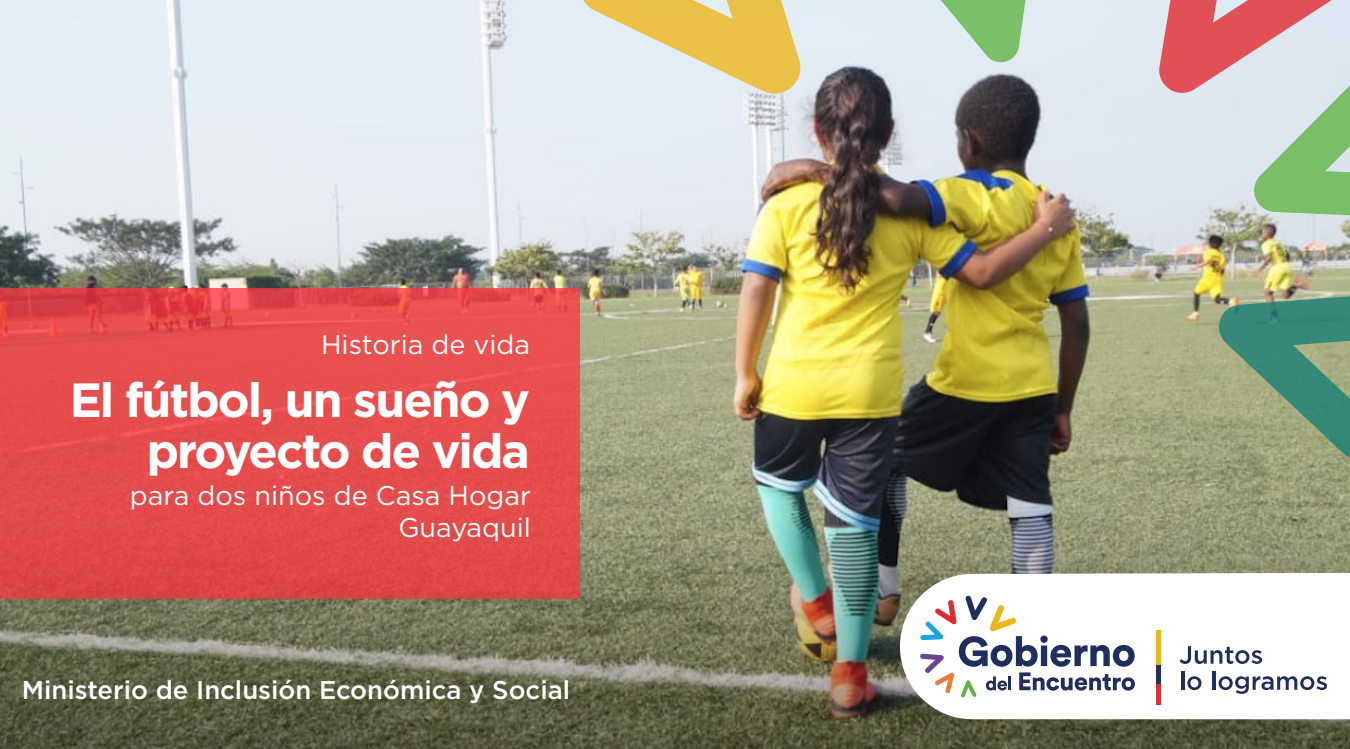
<style>
.page{position:relative;width:1350px;height:749px;background:#fff}
.page>*{position:absolute;margin:0;border:0;box-sizing:border-box;transform-origin:0 0}
.t1{font:700 48px/51px "Gotham";letter-spacing:-.04em;color:#fff;text-align:right}
.t2{font:27px/32.4px "Gotham";color:#fff;text-align:right}
.t3{font:500 25.65px "Gotham";color:#fff}
</style>
<div class="page">
<img style="left:0;top:0;width:1350px;height:500px">
<img style="left:0;top:500px;width:1350px;height:249px">
<svg style="left:896px;top:0;width:143px;height:63px;background:#bbdbc0"></svg>
<svg style="left:1158px;top:0;width:192px;height:219px;background:#cdc0b8"></svg>
<svg style="left:1217px;top:292px;width:133px;height:166px;background:#6e997c"></svg>
<svg style="left:580px;top:0;width:222px;height:94px;background:#e7d599"></svg>
<svg style="left:0;top:288px;width:580px;height:310px;background:#e34c4c"></svg>
<svg style="left:900px;top:573px;width:450px;height:146px"></svg>
<svg style="left:1180px;top:646px;width:82px;height:18px"></svg>
<hr style="left:1181px;top:671px;width:3px;height:19px;background:#1f2e5d">
<svg style="left:1187px;top:676px;width:15px;height:14px"></svg>
<hr style="left:1212px;top:671px;width:3px;height:19px;background:#1f2e5d">
<svg style="left:1219px;top:676px;width:108px;height:18px"></svg>
<svg style="left:920px;top:595px;width:215px;height:102px"></svg>
<hr style="left:1157px;top:630px;width:4px;height:75px;background:#edb61c">
<hr style="left:1157px;top:665px;width:4px;height:40px;background:#1f2e5d">
<hr style="left:1157px;top:685px;width:4px;height:20px;background:#e22a30">
<p class="t2" style="left:321px;top:327px;width:211px">Historia de vida</p>
<h1 class="t1" style="left:70px;top:374px;width:462px">El fútbol, un sueño y proyecto de vida</h1>
<p class="t2" style="left:130px;top:478px;width:403px">para dos niños de Casa Hogar<br>Guayaquil</p>
<p class="t3" style="left:22px;top:673px;width:550px">Ministerio de Inclusión Económica y Social</p>
</div>
